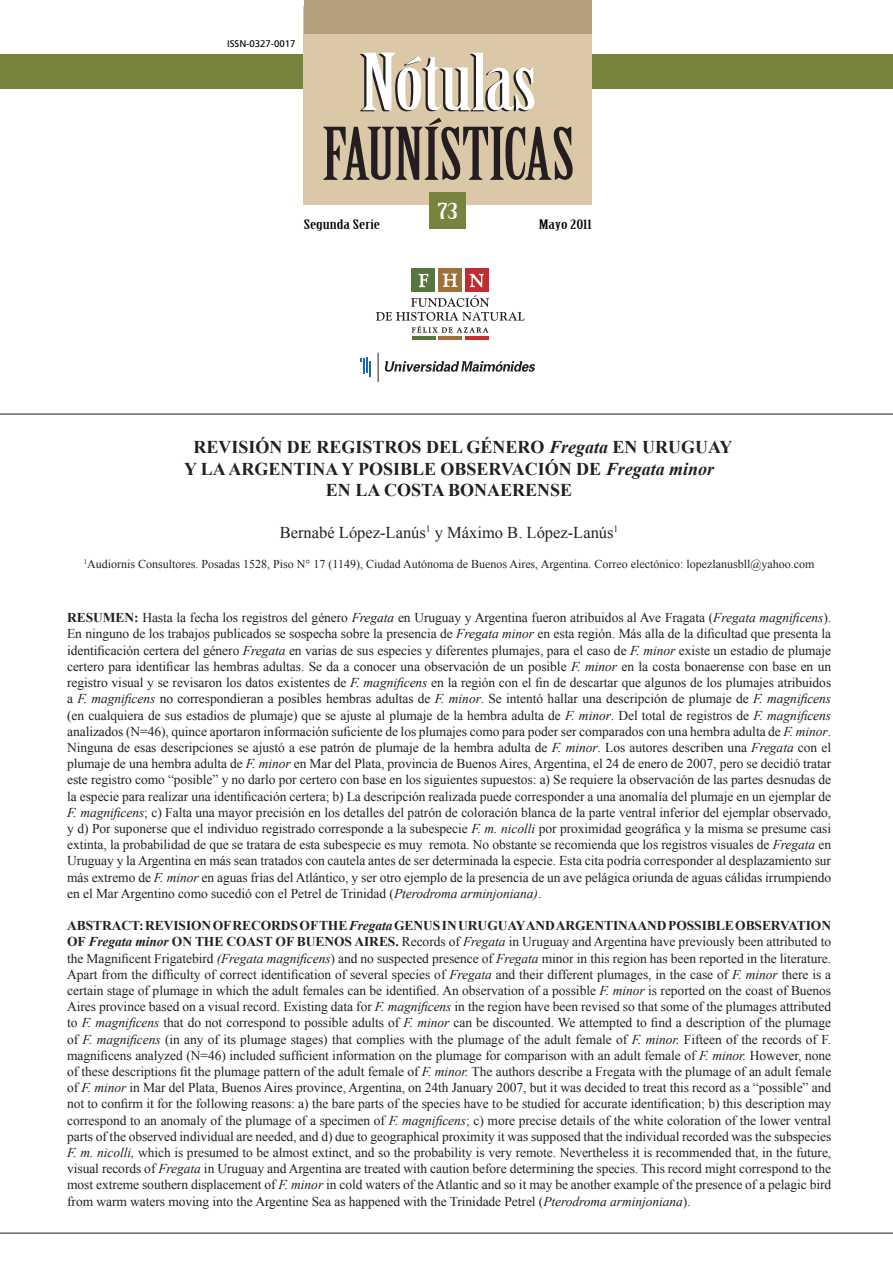
<style>
.page{position:relative;width:893px;height:1263px;background:#fff}
.page>*{position:absolute;margin:0;border:0;box-sizing:border-box;transform-origin:0 0}
.t1{font:76.65px "Birch Std";letter-spacing:-.005em;color:#231f20;scale:1.3 1}
.t2{font:70.8px "Birch Std";color:#231f20;scale:1.16 1}
.t3{font:21.9px "Birch Std";color:#fff;scale:1.72 1}
.t4{font:700 18px/21.6px "Times New Roman";color:#231f20;text-align:center}
.t5{font:16.5px "Times New Roman";color:#231f20}
.t6{font:13.5px/16.2px "Times New Roman";letter-spacing:-.005em;color:#231f20;text-align:justify}
.t7{font:700 13.5px "Times New Roman";color:#231f20}
.t8{font:12.75px "Birch Std";color:#010202;scale:1.77 1}
.t9{font:12px "Times New Roman";color:#231f20}
.t10{font:9.6px "Frutiger";color:#010202}
.s1{color:#fff}
.s2{font-style:italic}
.s3{font-weight:700}
.s4{font-weight:700;font-style:italic}
</style>
<div class="page">
<div style="left:0;top:55px;width:893px;height:34px;background:#78843d"></div>
<div style="left:304px;top:7px;width:288px;height:198px;background:#dbc8a9"></div>
<div style="left:429px;top:192px;width:37px;height:37px;background:#78843d"></div>
<div style="left:411px;top:268px;width:24px;height:24px;background:#56763d"></div>
<div style="left:438px;top:268px;width:24px;height:24px;background:#9c713b"></div>
<div style="left:465px;top:268px;width:24px;height:24px;background:#c02c31"></div>
<svg style="left:442px;top:274px;width:16px;height:13px"></svg>
<svg style="left:418px;top:274px;width:10px;height:13px"></svg>
<svg style="left:470px;top:274px;width:14px;height:13px"></svg>
<hr style="left:412px;top:336px;width:24px;height:3px;background:#56763d">
<hr style="left:438px;top:336px;width:24px;height:3px;background:#9c713b">
<hr style="left:465px;top:336px;width:24px;height:3px;background:#c92e35">
<svg style="left:376px;top:295px;width:149px;height:38px"></svg>
<div style="left:304px;top:0;width:288px;height:33px;background:#b3a07a"></div>
<hr style="left:0;top:414px;width:893px;height:1px;background:#231f20">
<hr style="left:0;top:1233px;width:893px;height:1px;background:#231f20">
<svg style="left:378px;top:353px;width:157px;height:29px"></svg>
<svg style="left:360px;top:357px;width:11px;height:19px"></svg>
<p class="t10" style="left:227px;top:38px;width:70px">ISSN-0327-0017</p>
<h1 class="t1" style="left:359px;top:40px;width:137px">Nótulas</h1>
<h2 class="t2" style="left:322px;top:114px;width:219px">FAUNÍSTICAS</h2>
<p class="t8" style="left:304px;top:217px;width:45px">Segunda Serie</p>
<h3 class="t3" style="left:438px;top:199px;width:13px">73</h3>
<p class="t8" style="left:539px;top:217px;width:32px">Mayo 2011</p>
<h3 class="t4" style="left:166px;top:436px;width:567px"><span class="s1">NO</span>REVISIÓN DE REGISTROS DEL GÉNERO <span class="s2">Fregata</span> EN URUGUAY<br>Y LA ARGENTINA Y POSIBLE OBSERVACIÓN DE <span class="s2">Fregata minor<br></span>EN LA COSTA BONAERENSE</h3>
<p class="t5" style="left:280px;top:521px;width:340px">Bernabé López-Lanús<sup>1</sup> y Máximo B. López-Lanús<sup>1</sup></p>
<p class="t9" style="left:84px;top:556px;width:732px"><sup>1</sup>Audiornis Consultores. Posadas 1528, Piso N° 17 (1149), Ciudad Autónoma de Buenos Aires, Argentina. Correo electónico: lopezlanusbll@yahoo.com</p>
<p class="t6" style="left:67px;top:609px;width:766px"><span class="s3">RESUMEN:</span> Hasta la fecha los registros del género <span class="s2">Fregata</span> en Uruguay y Argentina fueron atribuidos al Ave Fragata (<span class="s2">Fregata magnificens</span>).<br>En ninguno de los trabajos publicados se sospecha sobre la presencia de <span class="s2">Fregata minor</span> en esta región. Más alla de la dificultad que presenta la identificación certera del género <span class="s2">Fregata</span> en varias de sus especies y diferentes plumajes, para el caso de <span class="s2">F. minor</span> existe un estadio de plumaje certero para identificar las hembras adultas. Se da a conocer una observación de un posible <span class="s2">F. minor</span> en la costa bonaerense con base en un registro visual y se revisaron los datos existentes de <span class="s2">F. magnificens</span> en la región con el fin de descartar que algunos de los plumajes atribuidos a <span class="s2">F. magnificens</span> no correspondieran a posibles hembras adultas de <span class="s2">F. minor</span>. Se intentó hallar una descripción de plumaje de <span class="s2">F. magnificens </span>(en cualquiera de sus estadios de plumaje) que se ajuste al plumaje de la hembra adulta de <span class="s2">F. minor</span>. Del total de registros de <span class="s2">F. magnificens </span>analizados (N=46), quince aportaron información suficiente de los plumajes como para poder ser comparados con una hembra adulta de <span class="s2">F. minor</span>.<br>Ninguna de esas descripciones se ajustó a ese patrón de plumaje de la hembra adulta de <span class="s2">F. minor</span>. Los autores describen una <span class="s2">Fregata</span> con el plumaje de una hembra adulta de <span class="s2">F. minor</span> en Mar del Plata, provincia de Buenos Aires, Argentina, el 24 de enero de 2007, pero se decidió tratar este registro como “posible” y no darlo por certero con base en los siguientes supuestos: a) Se requiere la observación de las partes desnudas de la especie para realizar una identificación certera; b) La descripción realizada puede corresponder a una anomalía del plumaje en un ejemplar de <span class="s2">F. magnificens</span>; c) Falta una mayor precisión en los detalles del patrón de coloración blanca de la parte ventral inferior del ejemplar observado, y d) Por suponerse que el individuo registrado corresponde a la subespecie <span class="s2">F. m. nicolli</span> por proximidad geográfica y la misma se presume casi extinta, la probabilidad de que se tratara de esta subespecie es muy remota. No obstante se recomienda que los registros visuales de <span class="s2">Fregata</span> en Uruguay y la Argentina en más sean tratados con cautela antes de ser determinada la especie. Esta cita podría corresponder al desplazamiento sur más extremo de <span class="s2">F. minor</span> en aguas frías del Atlántico, y ser otro ejemplo de la presencia de un ave pelágica oriunda de aguas cálidas irrumpiendo en el Mar Argentino como sucedió con el Petrel de Trinidad (<span class="s2">Pterodroma arminjoniana)</span>.</p>
<p class="t7" style="left:67px;top:916px;width:20px">ABSTRACT</p>
<p class="t6" style="left:67px;top:917px;width:766px;text-indent:72px"><span class="s3">:REVISION OF RECORDS OF THE</span> <span class="s4">Fregata</span> <span class="s3">GENUS IN URUGUAY AND ARGENTINA AND POSSIBLE OBSERVATION OF</span> <span class="s4">Fregata minor</span> <span class="s3">ON THE COAST OF BUENOS AIRES.</span> Records of <span class="s2">Fregata</span> in Uruguay and Argentina have previously been attributed to the Magnificent Frigatebird <span class="s2">(Fregata magnificens</span>) and no suspected presence of <span class="s2">Fregata</span> minor in this region has been reported in the literature.<br>Apart from the difficulty of correct identification of several species of <span class="s2">Fregata</span> and their different plumages, in the case of <span class="s2">F. minor</span> there is a certain stage of plumage in which the adult females can be identified. An observation of a possible <span class="s2">F. minor</span> is reported on the coast of Buenos Aires province based on a visual record. Existing data for <span class="s2">F. magnificens</span> in the region have been revised so that some of the plumages attributed to <span class="s2">F. magnificens</span> that do not correspond to possible adults of <span class="s2">F. minor</span> can be discounted. We attempted to find a description of the plumage of <span class="s2">F. magnificens</span> (in any of its plumage stages) that complies with the plumage of the adult female of <span class="s2">F. minor.</span> Fifteen of the records of F. magnificens analyzed (N=46) included sufficient information on the plumage for comparison with an adult female of <span class="s2">F. minor.</span> However, none of these descriptions fit the plumage pattern of the adult female of <span class="s2">F. minor.</span> The authors describe a Fregata with the plumage of an adult female of <span class="s2">F. minor</span> in Mar del Plata, Buenos Aires province, Argentina, on 24th January 2007, but it was decided to treat this record as a “possible” and not to confirm it for the following reasons: a) the bare parts of the species have to be studied for accurate identification; b) this description may correspond to an anomaly of the plumage of a specimen of <span class="s2">F. magnificens</span>; c) more precise details of the white coloration of the lower ventral parts of the observed individual are needed, and d) due to geographical proximity it was supposed that the individual recorded was the subspecies <span class="s2">F. m. nicolli,</span> which is presumed to be almost extinct, and so the probability is very remote. Nevertheless it is recommended that, in the future, visual records of <span class="s2">Fregata</span> in Uruguay and Argentina are treated with caution before determining the species. This record might correspond to the most extreme southern displacement of <span class="s2">F. minor</span> in cold waters of the Atlantic and so it may be another example of the presence of a pelagic bird from warm waters moving into the Argentine Sea as happened with the Trinidade Petrel (<span class="s2">Pterodroma arminjoniana</span>).</p>
</div>
